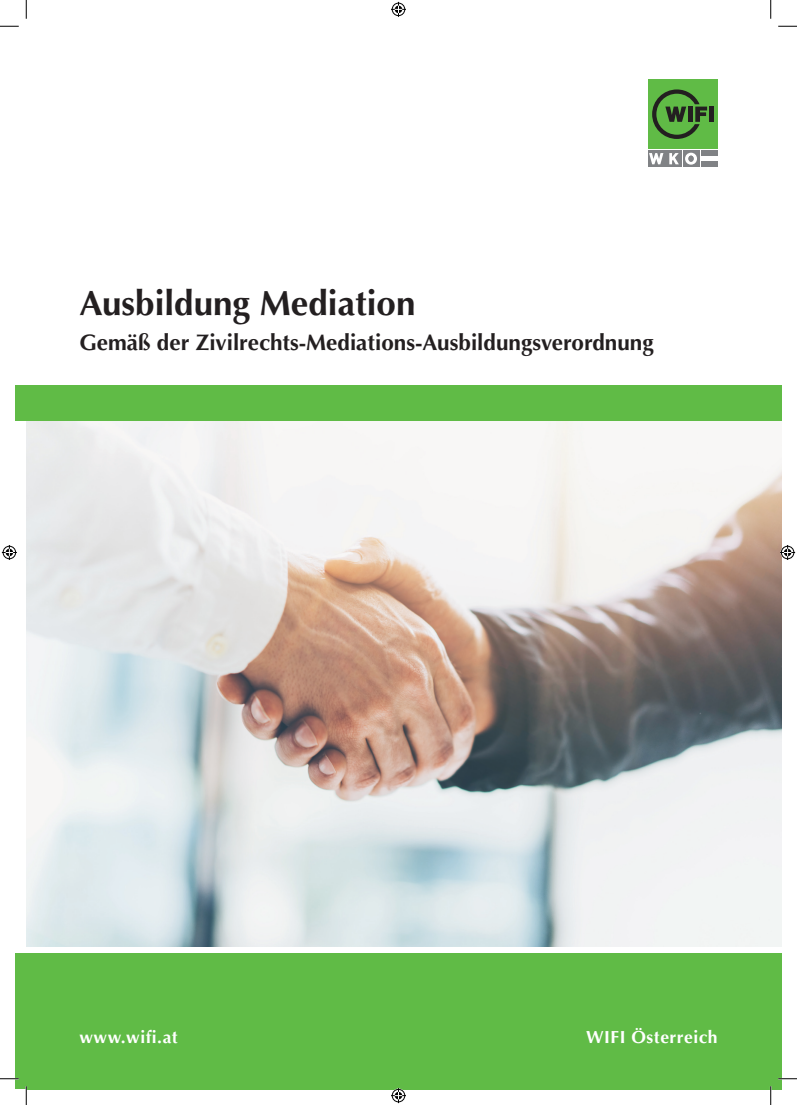
<style>
.page{position:relative;width:797px;height:1105px;background:#fff}
.page>*{position:absolute;margin:0;border:0;box-sizing:border-box;transform-origin:0 0}
.Kursname_HL{font:700 35px "Optima LT Std";color:#231f20}
.Kursname_SL{font:700 22.5px "Optima LT Std";color:#231f20}
.t1{font:700 17.5px "Optima LT Std";letter-spacing:.03em;color:#fff}
</style>
<div class="page">
<img style="left:26px;top:421px;width:755px;height:526px">
<div style="left:26px;top:947px;width:755px;height:142px;background:#60bb46"></div>
<div style="left:16px;top:949px;width:10px;height:140px;background:#60bb46"></div>
<div style="left:26px;top:947px;width:755px;height:5px;background:#fff"></div>
<div style="left:16px;top:947px;width:10px;height:5px;background:#fff"></div>
<div style="left:648px;top:79px;width:69px;height:70px;background:#60bb46"></div>
<div style="left:682px;top:151px;width:17px;height:16px;background:#808285"></div>
<div style="left:665px;top:151px;width:17px;height:16px;background:#808285"></div>
<svg style="left:669px;top:153px;width:10px;height:11px"></svg>
<div style="left:648px;top:151px;width:16px;height:16px;background:#808285"></div>
<svg style="left:649px;top:153px;width:14px;height:11px"></svg>
<div style="left:701px;top:151px;width:16px;height:5px;background:#808285"></div>
<div style="left:701px;top:162px;width:16px;height:5px;background:#808285"></div>
<div style="left:708px;top:107px;width:5px;height:15px;background:#231f20"></div>
<svg style="left:652px;top:89px;width:55px;height:50px"></svg>
<svg style="left:685px;top:153px;width:12px;height:12px"></svg>
<div style="left:16px;top:385px;width:10px;height:36px;background:#60bb46"></div>
<div style="left:26px;top:385px;width:755px;height:36px;background:#60bb46"></div>
<svg style="left:0;top:25px;width:19px;height:2px"></svg>
<svg style="left:778px;top:25px;width:19px;height:2px"></svg>
<svg style="left:0;top:1078px;width:19px;height:1px"></svg>
<svg style="left:778px;top:1078px;width:19px;height:1px"></svg>
<svg style="left:25px;top:0;width:2px;height:19px"></svg>
<svg style="left:25px;top:1086px;width:2px;height:19px"></svg>
<svg style="left:770px;top:0;width:1px;height:19px"></svg>
<svg style="left:770px;top:1086px;width:1px;height:19px"></svg>
<svg style="left:391px;top:2px;width:15px;height:15px"></svg>
<svg style="left:391px;top:1088px;width:15px;height:15px"></svg>
<svg style="left:2px;top:545px;width:15px;height:15px"></svg>
<svg style="left:780px;top:545px;width:15px;height:15px"></svg>
<p class="Kursname_HL" style="left:79px;top:283px;width:337px">Ausbildung Mediation</p>
<p class="Kursname_SL" style="left:79px;top:329px;width:576px">Gemäß der Zivilrechts-Mediations-Ausbildungsverordnung</p>
<p class="t1" style="left:79px;top:1027px;width:100px">www.wifi.at</p>
<p class="t1" style="left:586px;top:1027px;width:133px">WIFI Österreich</p>
</div>
